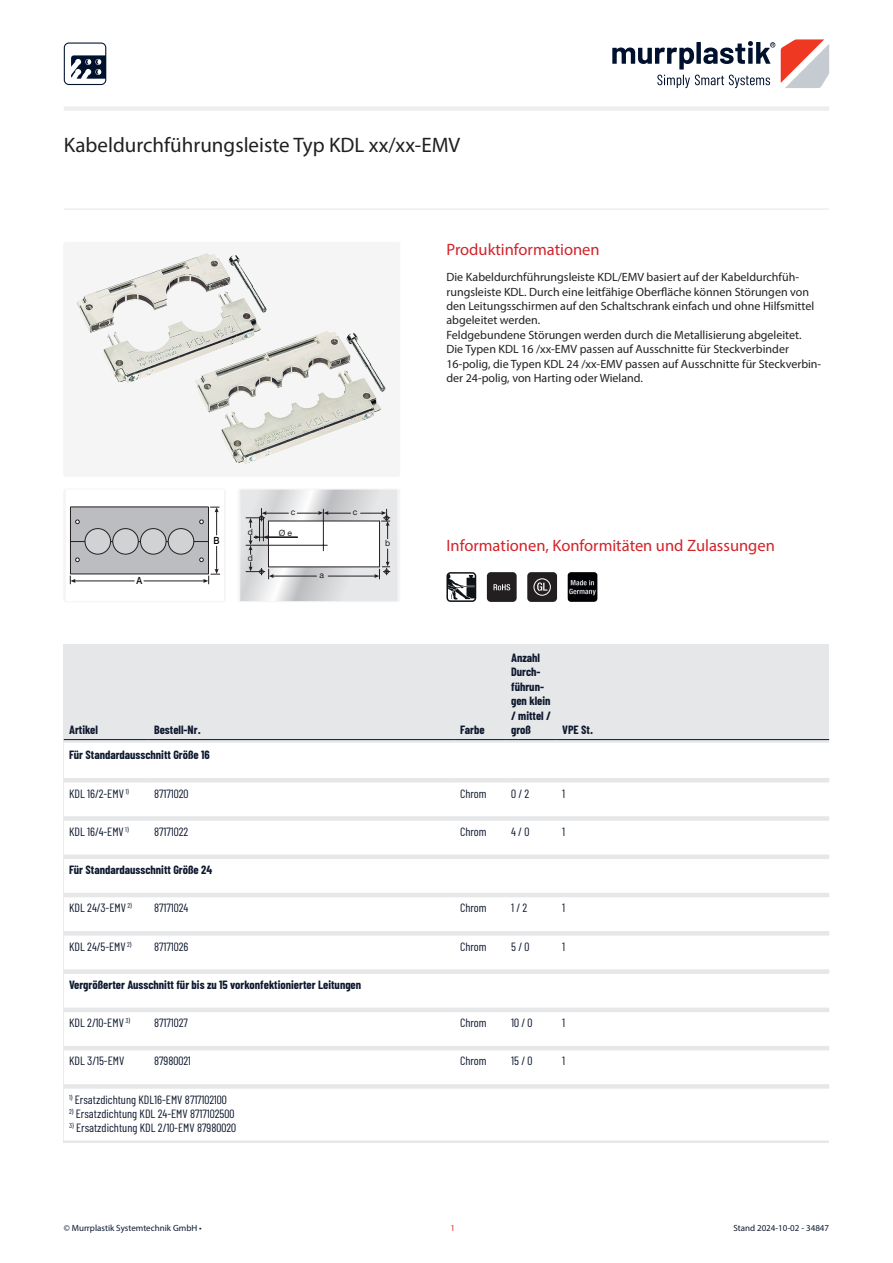
<style>
.page{position:relative;width:893px;height:1263px;background:#fff}
.page>*{position:absolute;margin:0;border:0;box-sizing:border-box;transform-origin:0 0}
.t1{font:21px "Myriad Pro";color:#231f20}
.t2{font:16.5px "Myriad Pro";color:#d1232a}
.t3{font:12px/14.4px "Myriad Pro";color:#231f20}
.t4{font:12px "Barlow Condensed";color:#0d182e}
.t5{font:700 12px/14.4px "Barlow Condensed";color:#0d182e}
.t6{font:500 9.9px "Helvetica Neue LT Pro";color:#010202;scale:.87 1}
.t7{font:9px "Myriad Pro";color:#0d182e}
.t8{font:9px "Myriad Pro";color:#e62e24}
.t9{font:8.55px "Helvetica Neue LT Pro";color:#231f20}
</style>
<div class="page">
<svg style="left:64px;top:43px;width:42px;height:42px"></svg>
<svg style="left:781px;top:39px;width:48px;height:49px"></svg>
<svg style="left:612px;top:41px;width:163px;height:47px"></svg>
<div style="left:64px;top:106px;width:765px;height:5px;background:#edeeef"></div>
<hr style="left:64px;top:208px;width:765px;height:2px;background:#edeeef">
<img style="left:76px;top:253px;width:310px;height:211px">
<div style="left:64px;top:242px;width:336px;height:234px;border:1px solid #f6f5f6;border-radius:2px"></div>
<svg style="left:69px;top:506px;width:152px;height:79px"></svg>
<hr style="left:70px;top:541px;width:138px;height:1px;background:#231f20">
<div style="left:85px;top:529px;width:26px;height:25px;background:#d1d2d4;border-radius:50%"></div>
<div style="left:85px;top:528px;width:26px;height:26px;border:1px solid #231f20;border-radius:50%"></div>
<div style="left:113px;top:529px;width:25px;height:25px;background:#d1d2d4;border-radius:50%"></div>
<div style="left:112px;top:528px;width:27px;height:26px;border:1px solid #231f20;border-radius:50%"></div>
<div style="left:140px;top:529px;width:26px;height:25px;background:#d1d2d4;border-radius:50%"></div>
<div style="left:140px;top:528px;width:26px;height:26px;border:1px solid #231f20;border-radius:50%"></div>
<div style="left:168px;top:529px;width:26px;height:25px;background:#d1d2d4;border-radius:50%"></div>
<div style="left:168px;top:528px;width:26px;height:26px;border:1px solid #231f20;border-radius:50%"></div>
<div style="left:64px;top:489px;width:162px;height:113px;border:1px solid #f6f5f6;border-radius:2px"></div>
<svg style="left:240px;top:491px;width:158px;height:109px"></svg>
<div style="left:238px;top:489px;width:162px;height:113px;border:1px solid #f6f5f6;border-radius:2px"></div>
<svg style="left:446px;top:572px;width:30px;height:30px"></svg>
<svg style="left:448px;top:574px;width:27px;height:26px"></svg>
<div style="left:487px;top:572px;width:30px;height:30px;background:#231f20;border-radius:4px"></div>
<svg style="left:494px;top:584px;width:16px;height:6px"></svg>
<div style="left:527px;top:572px;width:30px;height:30px;background:#231f20;border-radius:4px"></div>
<svg style="left:533px;top:578px;width:18px;height:18px"></svg>
<img style="left:568px;top:572px;width:29px;height:30px">
<div style="left:64px;top:644px;width:765px;height:499px;background:#e6e7e9"></div>
<div style="left:64px;top:743px;width:765px;height:397px;background:#fff"></div>
<hr style="left:64px;top:778px;width:85px;height:4px;background:#e6e7e9">
<hr style="left:149px;top:778px;width:306px;height:4px;background:#e6e7e9">
<hr style="left:455px;top:778px;width:51px;height:4px;background:#e6e7e9">
<hr style="left:506px;top:778px;width:51px;height:4px;background:#e6e7e9">
<hr style="left:557px;top:778px;width:272px;height:4px;background:#e6e7e9">
<div style="left:64px;top:816px;width:85px;height:5px;background:#e6e7e9"></div>
<div style="left:149px;top:816px;width:306px;height:5px;background:#e6e7e9"></div>
<div style="left:455px;top:816px;width:51px;height:5px;background:#e6e7e9"></div>
<div style="left:506px;top:816px;width:51px;height:5px;background:#e6e7e9"></div>
<div style="left:557px;top:816px;width:272px;height:5px;background:#e6e7e9"></div>
<div style="left:64px;top:854px;width:85px;height:5px;background:#e6e7e9"></div>
<div style="left:149px;top:854px;width:306px;height:5px;background:#e6e7e9"></div>
<div style="left:455px;top:854px;width:51px;height:5px;background:#e6e7e9"></div>
<div style="left:506px;top:854px;width:51px;height:5px;background:#e6e7e9"></div>
<div style="left:557px;top:854px;width:272px;height:5px;background:#e6e7e9"></div>
<hr style="left:64px;top:893px;width:85px;height:4px;background:#e6e7e9">
<hr style="left:149px;top:893px;width:306px;height:4px;background:#e6e7e9">
<hr style="left:455px;top:893px;width:51px;height:4px;background:#e6e7e9">
<hr style="left:506px;top:893px;width:51px;height:4px;background:#e6e7e9">
<hr style="left:557px;top:893px;width:272px;height:4px;background:#e6e7e9">
<hr style="left:64px;top:931px;width:85px;height:4px;background:#e6e7e9">
<hr style="left:149px;top:931px;width:306px;height:4px;background:#e6e7e9">
<hr style="left:455px;top:931px;width:51px;height:4px;background:#e6e7e9">
<hr style="left:506px;top:931px;width:51px;height:4px;background:#e6e7e9">
<hr style="left:557px;top:931px;width:272px;height:4px;background:#e6e7e9">
<div style="left:64px;top:969px;width:85px;height:5px;background:#e6e7e9"></div>
<div style="left:149px;top:969px;width:306px;height:5px;background:#e6e7e9"></div>
<div style="left:455px;top:969px;width:51px;height:5px;background:#e6e7e9"></div>
<div style="left:506px;top:969px;width:51px;height:5px;background:#e6e7e9"></div>
<div style="left:557px;top:969px;width:272px;height:5px;background:#e6e7e9"></div>
<hr style="left:64px;top:1008px;width:85px;height:4px;background:#e6e7e9">
<hr style="left:149px;top:1008px;width:306px;height:4px;background:#e6e7e9">
<hr style="left:455px;top:1008px;width:51px;height:4px;background:#e6e7e9">
<hr style="left:506px;top:1008px;width:51px;height:4px;background:#e6e7e9">
<hr style="left:557px;top:1008px;width:272px;height:4px;background:#e6e7e9">
<hr style="left:64px;top:1046px;width:85px;height:4px;background:#e6e7e9">
<hr style="left:149px;top:1046px;width:306px;height:4px;background:#e6e7e9">
<hr style="left:455px;top:1046px;width:51px;height:4px;background:#e6e7e9">
<hr style="left:506px;top:1046px;width:51px;height:4px;background:#e6e7e9">
<hr style="left:557px;top:1046px;width:272px;height:4px;background:#e6e7e9">
<div style="left:64px;top:1084px;width:85px;height:5px;background:#e6e7e9"></div>
<div style="left:149px;top:1084px;width:306px;height:5px;background:#e6e7e9"></div>
<div style="left:455px;top:1084px;width:51px;height:5px;background:#e6e7e9"></div>
<div style="left:506px;top:1084px;width:51px;height:5px;background:#e6e7e9"></div>
<div style="left:557px;top:1084px;width:272px;height:5px;background:#e6e7e9"></div>
<hr style="left:64px;top:739px;width:85px;height:1px;background:#0d182e">
<hr style="left:149px;top:739px;width:306px;height:1px;background:#0d182e">
<hr style="left:455px;top:739px;width:51px;height:1px;background:#0d182e">
<hr style="left:506px;top:739px;width:51px;height:1px;background:#0d182e">
<hr style="left:557px;top:739px;width:272px;height:1px;background:#0d182e">
<h1 class="t1" style="left:64px;top:132px;width:398px">Kabeldurchführungsleiste Typ KDL xx/xx-EMV</h1>
<p class="t6" style="left:136px;top:575px;width:8px">A</p>
<p class="t6" style="left:214px;top:535px;width:8px">B</p>
<p class="t9" style="left:248px;top:526px;width:7px">d</p>
<p class="t9" style="left:248px;top:553px;width:7px">d</p>
<p class="t9" style="left:291px;top:507px;width:6px">c</p>
<p class="t9" style="left:353px;top:507px;width:6px">c</p>
<p class="t9" style="left:279px;top:528px;width:15px">Ø e</p>
<p class="t9" style="left:320px;top:570px;width:6px">a</p>
<p class="t9" style="left:385px;top:538px;width:7px">b</p>
<h2 class="t2" style="left:446px;top:239px;width:155px">Produktinformationen</h2>
<p class="t3" style="left:446px;top:270px;width:376px">Die Kabeldurchführungsleiste KDL/EMV basiert auf der Kabeldurchfüh&shy;rungsleiste KDL. Durch eine leitfähige Oberfläche können Störungen von den Leitungsschirmen auf den Schaltschrank einfach und ohne Hilfsmittel abgeleitet werden.<br>Feldgebundene Störungen werden durch die Metallisierung abgeleitet.<br>Die Typen KDL 16 /xx-EMV passen auf Ausschnitte für Steckverbinder 16-polig, die Typen KDL 24 /xx-EMV passen auf Ausschnitte für Steckverbin&shy;der 24-polig, von Harting oder Wieland.</p>
<h2 class="t2" style="left:446px;top:535px;width:330px">Informationen, Konformitäten und Zulassungen</h2>
<p class="t5" style="left:69px;top:722px;width:30px">Artikel</p>
<p class="t5" style="left:154px;top:722px;width:48px">Bestell-Nr.</p>
<p class="t5" style="left:460px;top:722px;width:26px">Farbe</p>
<p class="t5" style="left:511px;top:650px;width:41px">Anzahl<br>Durch&shy;führun&shy;gen klein / mittel / groß</p>
<p class="t5" style="left:562px;top:722px;width:33px">VPE St.</p>
<p class="t5" style="left:69px;top:747px;width:142px">Für Standardausschnitt Größe 16</p>
<p class="t4" style="left:69px;top:786px;width:61px">KDL 16/2-EMV <sup>1)</sup></p>
<p class="t4" style="left:154px;top:786px;width:36px">87171020</p>
<p class="t4" style="left:460px;top:786px;width:28px">Chrom</p>
<p class="t4" style="left:511px;top:786px;width:20px">0 / 2</p>
<p class="t4" style="left:562px;top:786px;width:4px">1</p>
<p class="t4" style="left:69px;top:824px;width:61px">KDL 16/4-EMV <sup>1)</sup></p>
<p class="t4" style="left:154px;top:824px;width:36px">87171022</p>
<p class="t4" style="left:460px;top:824px;width:28px">Chrom</p>
<p class="t4" style="left:511px;top:824px;width:20px">4 / 0</p>
<p class="t4" style="left:562px;top:824px;width:4px">1</p>
<p class="t5" style="left:69px;top:862px;width:145px">Für Standardausschnitt Größe 24</p>
<p class="t4" style="left:69px;top:900px;width:64px">KDL 24/3-EMV <sup>2)</sup></p>
<p class="t4" style="left:154px;top:900px;width:36px">87171024</p>
<p class="t4" style="left:460px;top:900px;width:28px">Chrom</p>
<p class="t4" style="left:511px;top:900px;width:18px">1 / 2</p>
<p class="t4" style="left:562px;top:900px;width:4px">1</p>
<p class="t4" style="left:69px;top:939px;width:64px">KDL 24/5-EMV <sup>2)</sup></p>
<p class="t4" style="left:154px;top:939px;width:36px">87171026</p>
<p class="t4" style="left:460px;top:939px;width:28px">Chrom</p>
<p class="t4" style="left:511px;top:939px;width:20px">5 / 0</p>
<p class="t4" style="left:562px;top:939px;width:4px">1</p>
<p class="t5" style="left:69px;top:977px;width:294px">Vergrößerter Ausschnitt für bis zu 15 vorkonfektionierter Leitungen</p>
<p class="t4" style="left:69px;top:1015px;width:62px">KDL 2/10-EMV <sup>3)</sup></p>
<p class="t4" style="left:154px;top:1015px;width:35px">87171027</p>
<p class="t4" style="left:460px;top:1015px;width:28px">Chrom</p>
<p class="t4" style="left:511px;top:1015px;width:23px">10 / 0</p>
<p class="t4" style="left:562px;top:1015px;width:4px">1</p>
<p class="t4" style="left:69px;top:1053px;width:57px">KDL 3/15-EMV</p>
<p class="t4" style="left:154px;top:1053px;width:38px">87980021</p>
<p class="t4" style="left:460px;top:1053px;width:28px">Chrom</p>
<p class="t4" style="left:511px;top:1053px;width:23px">15 / 0</p>
<p class="t4" style="left:562px;top:1053px;width:4px">1</p>
<p class="t4" style="left:69px;top:1092px;width:159px"><sup>1)</sup> Ersatzdichtung KDL16-EMV 8717102100</p>
<p class="t4" style="left:69px;top:1106px;width:167px"><sup>2)</sup> Ersatzdichtung KDL 24-EMV 8717102500</p>
<p class="t4" style="left:69px;top:1121px;width:169px"><sup>3)</sup> Ersatzdichtung KDL 2/10-EMV 87980020</p>
<p class="t7" style="left:64px;top:1223px;width:140px">© Murrplastik Systemtechnik GmbH •</p>
<p class="t8" style="left:451px;top:1223px;width:6px">1</p>
<p class="t7" style="left:733px;top:1223px;width:97px">Stand 2024-10-02 - 34847</p>
</div>
